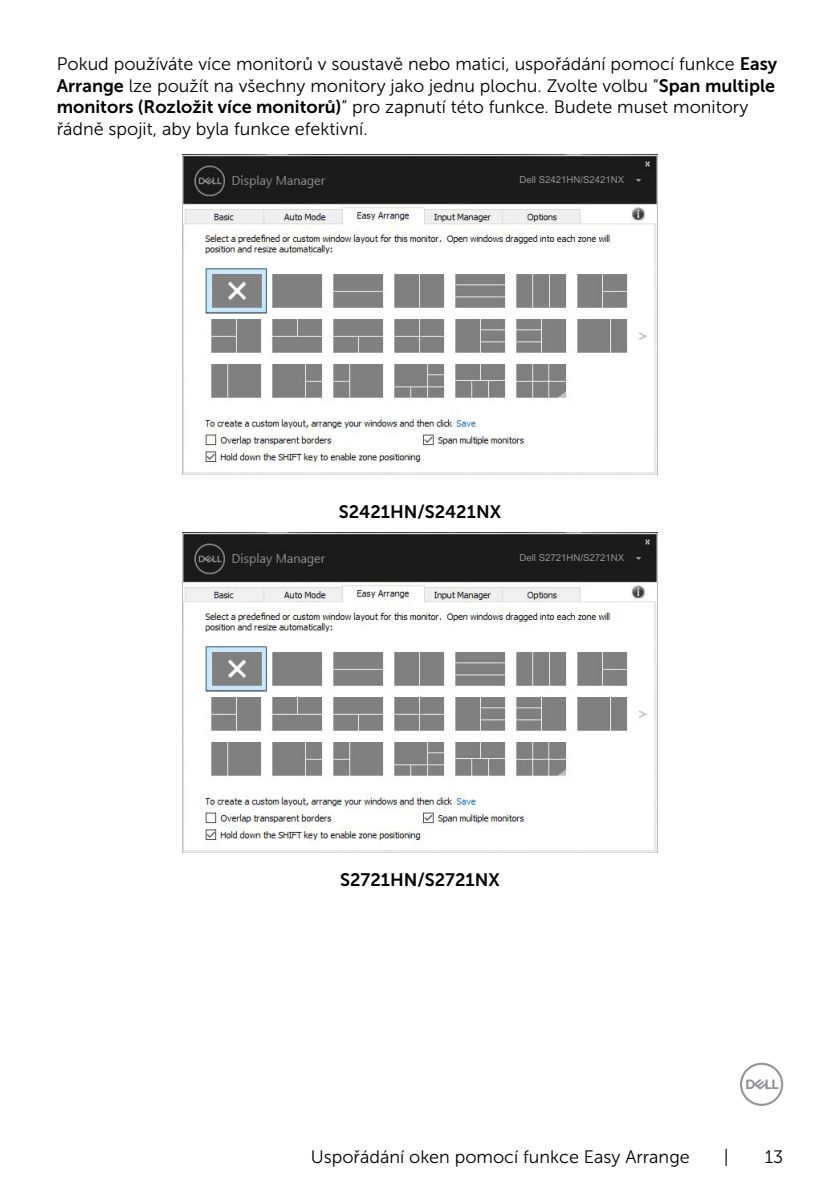
<style>
.page{position:relative;width:840px;height:1191px;background:#fff}
.page>*{position:absolute;margin:0;border:0;box-sizing:border-box;transform-origin:0 0}
.t1{font:18px/21.6px "Museo Sans For Dell 300";color:#000}
.t2{font:18px "Museo Sans For Dell 700";color:#000}
.t3{font:9.6px "Arial";color:#939393}
.s1{font-family:"Museo Sans For Dell 700"}
</style>
<div class="page">
<svg style="left:740px;top:1062px;width:42px;height:44px"></svg>
<img style="left:182px;top:155px;width:475px;height:320px">
<div style="left:539px;top:175px;width:103px;height:12px;background:#1b1b1b"></div>
<img style="left:182px;top:533px;width:475px;height:320px">
<div style="left:539px;top:553px;width:103px;height:12px;background:#1b1b1b"></div>
<svg style="left:636px;top:557px;width:5px;height:3px"></svg>
<p class="t1" style="left:57px;top:53px;width:721px">Pokud používáte více monitorů v soustavě nebo matici, uspořádání pomocí funkce <span class="s1">Easy Arrange</span> lze použít na všechny monitory jako jednu plochu. Zvolte volbu “<span class="s1">Span multiple monitors (Rozložit více monitorů)</span>” pro zapnutí této funkce. Budete muset monitory řádně spojit, aby byla funkce efektivní.</p>
<p class="t3" style="left:519px;top:174px;width:106px">Dell S2421HN/S2421NX</p>
<p class="t2" style="left:339px;top:501px;width:164px">S2421HN/S2421NX</p>
<p class="t3" style="left:519px;top:552px;width:106px">Dell S2721HN/S2721NX</p>
<p class="t2" style="left:340px;top:869px;width:161px">S2721HN/S2721NX</p>
<p class="t1" style="left:310px;top:1145px;width:380px">Uspořádání oken pomocí funkce Easy Arrange</p>
<p class="t1" style="left:723px;top:1145px;width:6px">|</p>
<p class="t1" style="left:764px;top:1145px;width:20px">13</p>
</div>
